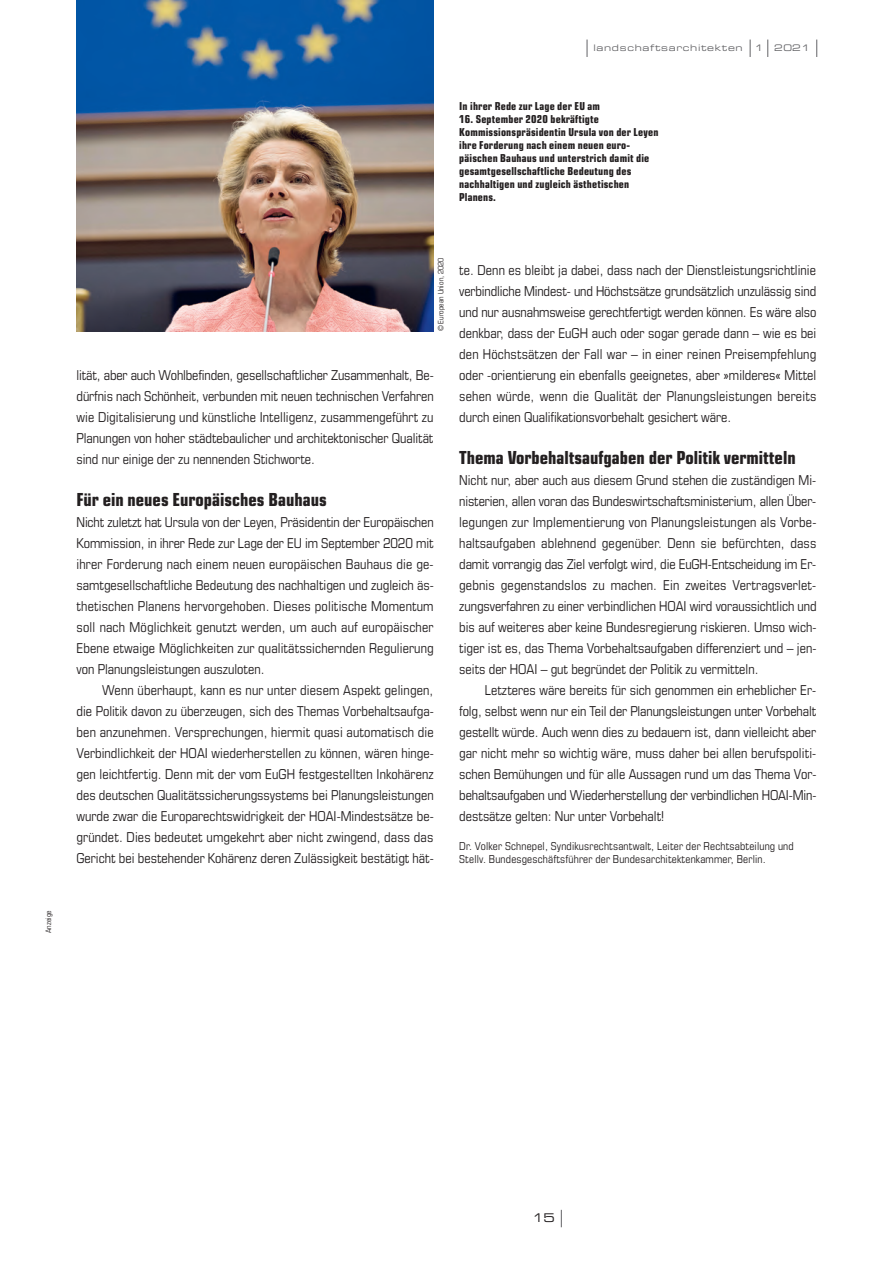
<style>
.page{position:relative;width:893px;height:1263px;background:#fff}
.page>*{position:absolute;margin:0;border:0;box-sizing:border-box;transform-origin:0 0}
.t1{font:700 condensed 18px "Eurostile";color:#231f20}
.t2{font:condensed 13.65px/21px "Eurostile";color:#231f20;text-align:justify}
.t3{font:12px "Eurostile Extended Two";color:#231f20}
.t4{font:700 condensed 10.95px/13px "Eurostile";letter-spacing:.015em;color:#231f20}
.t5{font:condensed 10.95px/13px "Eurostile";letter-spacing:.015em;color:#231f20}
.t6{font:9px "Eurostile Extended Two";letter-spacing:.075em;color:#636366}
.t7{font:condensed 7.5px "Eurostile";color:#231f20}
</style>
<div class="page">
<svg style="left:561px;top:1210px;width:1px;height:17px"></svg>
<svg style="left:587px;top:40px;width:1px;height:17px"></svg>
<svg style="left:750px;top:40px;width:1px;height:17px"></svg>
<svg style="left:767px;top:40px;width:1px;height:17px"></svg>
<svg style="left:816px;top:40px;width:1px;height:17px"></svg>
<img style="left:77px;top:0;width:357px;height:331px">
<p class="t7" style="left:46px;top:933px;width:24px;rotate:-90deg">An zei ge</p>
<p class="t6" style="left:593px;top:45px;width:151px">landschaftsarchitekten</p>
<p class="t6" style="left:755px;top:45px;width:57px">1 2021</p>
<p class="t4" style="left:459px;top:100px;width:142px">In ihrer Rede zur Lage der EU am</p>
<p class="t4" style="left:459px;top:113px;width:201px">16. September 2020 bekräftigte Kommissionspräsidentin Ursula von der Leyen ihre Forderung nach einem neuen euro&shy;päischen Bauhaus und unterstrich damit die gesamtgesellschaftliche Bedeutung des nachhaltigen und zugleich ästhetischen Planens.</p>
<p class="t7" style="left:438px;top:331px;width:75px;rotate:-90deg">© European Union, 2020</p>
<p class="t2" style="left:77px;top:366px;width:359px">lität, aber auch Wohlbefinden, gesellschaftlicher Zusammenhalt, Be&shy;dürfnis nach Schönheit, verbunden mit neuen technischen Verfahren wie Digitalisierung und künstliche Intelligenz, zusammengeführt zu Planungen von hoher städtebaulicher und architektonischer Qualität sind nur einige der zu nennenden Stichworte.</p>
<h1 class="t1" style="left:77px;top:493px;width:252px">Für ein neues Europäisches Bauhaus</h1>
<p class="t2" style="left:77px;top:513px;width:359px">Nicht zuletzt hat Ursula von der Leyen, Präsidentin der Europäischen Kommission, in ihrer Rede zur Lage der EU im September 2020 mit ihrer Forderung nach einem neuen europäischen Bauhaus die ge&shy;samtgesellschaftliche Bedeutung des nachhaltigen und zugleich äs&shy;thetischen Planens hervorgehoben. Dieses politische Momentum soll nach Möglichkeit genutzt werden, um auch auf europäischer Ebene etwaige Möglichkeiten zur qualitätssichernden Regulierung von Planungsleistungen auszuloten.</p>
<p class="t2" style="left:77px;top:681px;width:359px;text-indent:26px">Wenn überhaupt, kann es nur unter diesem Aspekt gelingen, die Politik davon zu überzeugen, sich des Themas Vorbehaltsaufga&shy;ben anzunehmen. Versprechungen, hiermit quasi automatisch die Verbindlichkeit der HOAI wiederherstellen zu können, wären hinge&shy;gen leichtfertig. Denn mit der vom EuGH festgestellten Inkohärenz des deutschen Qualitätssicherungssystems bei Planungsleistungen wurde zwar die Europarechtswidrigkeit der HOAI-Mindestsätze be&shy;gründet. Dies bedeutet umgekehrt aber nicht zwingend, dass das Gericht bei bestehender Kohärenz deren Zulässigkeit bestätigt hät-</p>
<p class="t2" style="left:459px;top:261px;width:359px">te. Denn es bleibt ja dabei, dass nach der Dienstleistungsrichtlinie verbindliche Mindest- und Höchstsätze grundsätzlich unzulässig sind und nur ausnahmsweise gerechtfertigt werden können. Es wäre also denkbar, dass der EuGH auch oder sogar gerade dann – wie es bei den Höchstsätzen der Fall war – in einer reinen Preisempfehlung oder -orientierung ein ebenfalls geeignetes, aber »milderes« Mittel sehen würde, wenn die Qualität der Planungsleistungen bereits durch einen Qualifikationsvorbehalt gesichert wäre.</p>
<h1 class="t1" style="left:459px;top:451px;width:338px">Thema Vorbehaltsaufgaben der Politik vermitteln</h1>
<p class="t2" style="left:459px;top:471px;width:359px">Nicht nur, aber auch aus diesem Grund stehen die zuständigen Mi&shy;nisterien, allen voran das Bundeswirtschaftsministerium, allen Über&shy;legungen zur Implementierung von Planungsleistungen als Vorbe&shy;haltsaufgaben ablehnend gegenüber. Denn sie befürchten, dass damit vorrangig das Ziel verfolgt wird, die EuGH-Entscheidung im Er&shy;gebnis gegenstandslos zu machen. Ein zweites Vertragsverlet&shy;zungsverfahren zu einer verbindlichen HOAI wird voraussichtlich und bis auf weiteres aber keine Bundesregierung riskieren. Umso wich&shy;tiger ist es, das Thema Vorbehaltsaufgaben differenziert und – jen&shy;seits der HOAI – gut begründet der Politik zu vermitteln.</p>
<p class="t2" style="left:459px;top:681px;width:359px;text-indent:26px">Letzteres wäre bereits für sich genommen ein erheblicher Er&shy;folg, selbst wenn nur ein Teil der Planungsleistungen unter Vorbehalt gestellt würde. Auch wenn dies zu bedauern ist, dann vielleicht aber gar nicht mehr so wichtig wäre, muss daher bei allen berufspoliti&shy;schen Bemühungen und für alle Aussagen rund um das Thema Vor&shy;behaltsaufgaben und Wiederherstellung der verbindlichen HOAI-Min&shy;destsätze gelten: Nur unter Vorbehalt!</p>
<p class="t5" style="left:459px;top:840px;width:336px">Dr. Volker Schnepel, Syndikusrechtsantwalt, Leiter der Rechtsabteilung und<br>Stellv. Bundesgeschäftsführer der Bundesarchitektenkammer, Berlin.</p>
<p class="t3" style="left:532px;top:1213px;width:24px">15</p>
</div>
